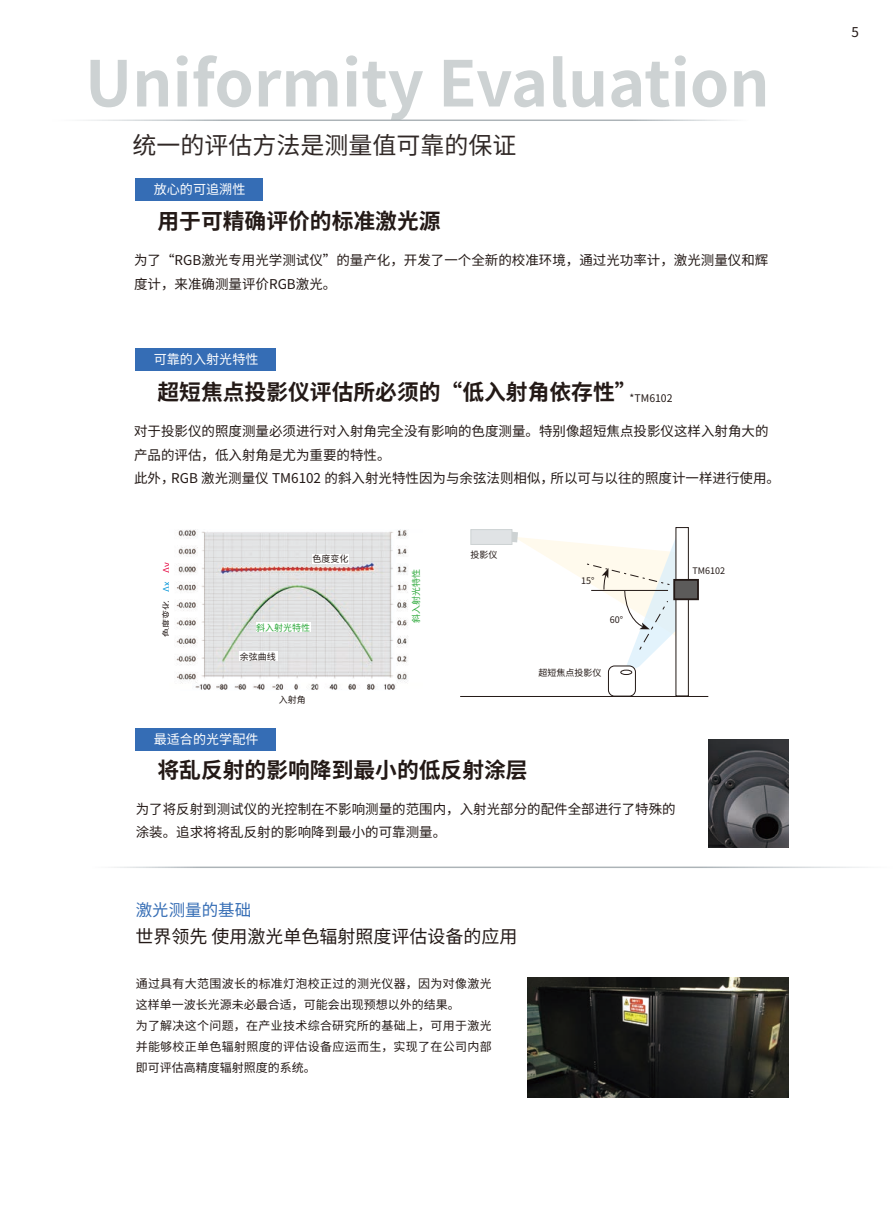
<style>
.page{position:relative;width:893px;height:1212px;background:#fff}
.page>*{position:absolute;margin:0;border:0;box-sizing:border-box;transform-origin:0 0}
.t1{font:700 63px "Source Han Sans CN";color:#cdd2d3}
.t2{font:24px "Source Han Sans CN";color:#302826}
.t3{font:700 21.75px "Source Han Sans CN";color:#231916}
.t4{font:18px "Source Han Sans CN";color:#231916}
.t5{font:16.5px "Source Han Sans CN";color:#356db5}
.t6{font:13.5px/23.7px "Source Han Sans CN";color:#231916}
.t7{font:13.05px "Source Han Sans CN";color:#fff}
.t8{font:12px/21px "Source Han Sans CN";letter-spacing:.025em;color:#231916}
.t9{font:10.5px "Source Han Sans CN";color:#231916}
.t10{font:9px "Source Han Sans CN";color:#231916}
.t11{font:9px "Source Han Sans CN";color:#2ba839}
.s1{color:#0094d8}
.s2{color:#e6003d}
</style>
<div class="page">
<div style="left:608px;top:666px;width:28px;height:30px;border:1px solid #231916;border-radius:6px"></div>
<hr style="left:460px;top:696px;width:248px;height:1px;background:#231916">
<div style="left:674px;top:580px;width:24px;height:19px;background:#5c5b5a"></div>
<div style="left:673px;top:579px;width:26px;height:21px;border:2px solid #231916"></div>
<div style="left:621px;top:670px;width:11px;height:5px;border:1px solid #231916;border-radius:50%"></div>
<div style="left:470px;top:529px;width:42px;height:16px;background:#e0e3e5;border:1px solid #cdd2d3"></div>
<svg style="left:510px;top:527px;width:178px;height:147px"></svg>
<img style="left:527px;top:977px;width:261px;height:120px">
<img style="left:708px;top:739px;width:80px;height:108px">
<div style="left:136px;top:348px;width:140px;height:22px;background:#356db5"></div>
<div style="left:135px;top:728px;width:140px;height:23px;background:#356db5"></div>
<img style="left:176px;top:529px;width:232px;height:161px">
<div style="left:135px;top:178px;width:128px;height:22px;background:#356db5"></div>
<div style="left:313px;top:554px;width:36px;height:9px;background:#fff"></div>
<div style="left:240px;top:652px;width:38px;height:9px;background:#fff"></div>
<div style="left:256px;top:623px;width:54px;height:9px;background:#fff"></div>
<h1 class="t1" style="left:85px;top:48px;width:686px">Uniformity Evaluation</h1>
<h2 class="t2" style="left:132px;top:131px;width:386px">统一的评估方法是测量值可靠的保证</h2>
<p class="t7" style="left:154px;top:182px;width:93px">放心的可追溯性</p>
<h3 class="t3" style="left:157px;top:209px;width:285px">用于可精确评价的标准激光源</h3>
<p class="t6" style="left:134px;top:248px;width:636px">为了“RGB激光专用光学测试仪”的量产化，开发了一个全新的校准环境，通过光功率计，激光测量仪和辉度计，来准确测量评价RGB激光。</p>
<p class="t7" style="left:154px;top:352px;width:106px">可靠的入射光特性</p>
<h3 class="t3" style="left:157px;top:380px;width:481px">超短焦点投影仪评估所必须的“低入射角依存性”</h3>
<p class="t9" style="left:630px;top:392px;width:45px">*TM6102</p>
<p class="t6" style="left:134px;top:419px;width:647px">对于投影仪的照度测量必须进行对入射角完全没有影响的色度测量。特别像超短焦点投影仪这样入射角大的产品的评估，低入射角是尤为重要的特性。<br>此外，RGB 激光测量仪 TM6102 的斜入射光特性因为与余弦法则相似，所以可与以往的照度计一样进行使用。</p>
<p class="t10" style="left:161px;top:637px;width:76px;rotate:-90deg">色度变化　<span class="s1">Δx</span> <span class="s2">Δy</span></p>
<p class="t10" style="left:313px;top:554px;width:37px">色度变化</p>
<p class="t11" style="left:256px;top:622px;width:55px">斜入射光特性</p>
<p class="t10" style="left:240px;top:651px;width:37px">余弦曲线</p>
<p class="t10" style="left:279px;top:694px;width:28px">入射角</p>
<p class="t7" style="left:154px;top:732px;width:106px">最适合的光学配件</p>
<p class="t11" style="left:411px;top:623px;width:55px;rotate:-90deg">斜入射光特性</p>
<p class="t10" style="left:470px;top:549px;width:28px">投影仪</p>
<p class="t10" style="left:581px;top:576px;width:15px">15°</p>
<p class="t10" style="left:610px;top:614px;width:15px">60°</p>
<p class="t10" style="left:538px;top:667px;width:64px">超短焦点投影仪</p>
<h3 class="t3" style="left:157px;top:757px;width:372px">将乱反射的影响降到最小的低反射涂层</h3>
<p class="t6" style="left:136px;top:797px;width:541px">为了将反射到测试仪的光控制在不影响测量的范围内，入射光部分的配件全部进行了特殊的涂装。追求将将乱反射的影响降到最小的可靠测量。</p>
<p class="t10" style="left:693px;top:565px;width:34px">TM6102</p>
<p class="t5" style="left:136px;top:901px;width:117px">激光测量的基础</p>
<h3 class="t4" style="left:135px;top:926px;width:384px">世界领先 使用激光单色辐射照度评估设备的应用</h3>
<p class="t8" style="left:136px;top:973px;width:357px">通过具有大范围波长的标准灯泡校正过的测光仪器，因为对像激光这样单一波长光源未必最合适，可能会出现预想以外的结果。<br>为了解决这个问题，在产业技术综合研究所的基础上，可用于激光并能够校正单色辐射照度的评估设备应运而生，实现了在公司内部即可评估高精度辐射照度的系统。</p>
<p class="t6" style="left:851px;top:21px;width:9px">5</p>
</div>
